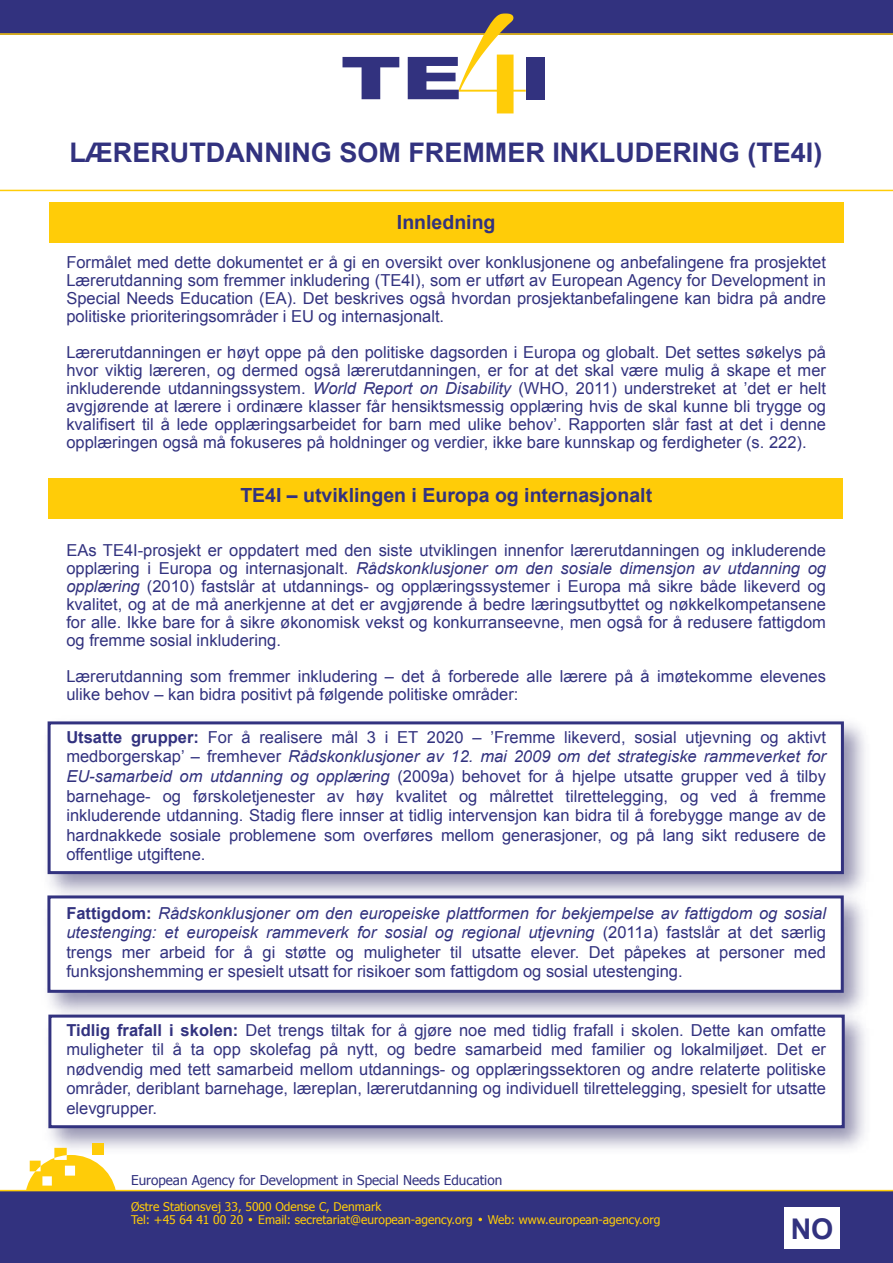
<style>
.page{position:relative;width:893px;height:1263px;background:#fff}
.page>*{position:absolute;margin:0;border:0;box-sizing:border-box;transform-origin:0 0}
.t1{font:900 59.1px "Arial";color:#32327f;scale:1.43 1}
.t2{font:700 28.5px "Arial";color:#32327f}
.t3{font:700 27px "Arial";color:#32327f}
.t4{font:700 19.5px "Arial";color:#32327f}
.t5{font:16.5px/18px "Arial";color:#32327f;text-align:justify}
.t6{font:13.5px "Tahoma";color:#32327f}
.t7{font:12px/13.5px "Tahoma";color:#ffcc08}
.s1{font-style:italic}
.s2{font-weight:700}
</style>
<div class="page">
<div style="left:48px;top:478px;width:795px;height:41px;background:#ffcc08"></div>
<div style="left:0;top:0;width:893px;height:34px;background:#32327f"></div>
<div style="left:0;top:1190px;width:893px;height:73px;background:#32327f"></div>
<div style="left:48px;top:721px;width:796px;height:153px;background:#fff;border:3px solid #32327f"></div>
<div style="left:47px;top:895px;width:797px;height:98px;background:#fff;border:3px solid #32327f"></div>
<div style="left:48px;top:1014px;width:797px;height:114px;background:#fff;border:3px solid #32327f"></div>
<div style="left:49px;top:202px;width:795px;height:41px;background:#ffcc08"></div>
<div style="left:92px;top:1143px;width:12px;height:11px;background:#ffcc08"></div>
<svg style="left:26px;top:1148px;width:90px;height:42px"></svg>
<hr style="left:0;top:1190px;width:893px;height:1px;background:#ffcc08">
<svg style="left:458px;top:14px;width:68px;height:99px"></svg>
<hr style="left:0;top:33px;width:893px;height:2px;background:#ffcc08">
<hr style="left:0;top:190px;width:893px;height:1px;background:#ffcc08">
<div style="left:784px;top:1207px;width:56px;height:42px;background:#fff"></div>
<svg style="left:478px;top:1218px;width:4px;height:3px"></svg>
<p class="t1" style="left:341px;top:35px;width:149px">TE I</p>
<h1 class="t3" style="left:69px;top:135px;width:754px">LÆRERUTDANNING SOM FREMMER INKLUDERING (TE4I)</h1>
<h2 class="t4" style="left:397px;top:209px;width:100px">Innledning</h2>
<p class="t5" style="left:66px;top:254px;width:761px">Formålet med dette dokumentet er å gi en oversikt over konklusjonene og anbefalingene fra prosjektet Lærerutdanning som fremmer inkludering (TE4I), som er utført av European Agency for Development in Special Needs Education (EA). Det beskrives også hvordan prosjektanbefalingene kan bidra på andre politiske prioriteringsområder i EU og internasjonalt.</p>
<p class="t5" style="left:66px;top:344px;width:761px">Lærerutdanningen er høyt oppe på den politiske dagsorden i Europa og globalt. Det settes søkelys på hvor viktig læreren, og dermed også lærerutdanningen, er for at det skal være mulig å skape et mer inkluderende utdanningssystem. <span class="s1">World Report on Disability</span> (WHO, 2011) understreket at ’det er helt avgjørende at lærere i ordinære klasser får hensiktsmessig opplæring hvis de skal kunne bli trygge og kvalifisert til å lede opplæringsarbeidet for barn med ulike behov’. Rapporten slår fast at det i denne opplæringen også må fokuseres på holdninger og verdier, ikke bare kunnskap og ferdigheter (s. 222).</p>
<h2 class="t4" style="left:240px;top:482px;width:413px">TE4I – utviklingen i Europa og internasjonalt</h2>
<p class="t5" style="left:66px;top:542px;width:761px">EAs TE4I-prosjekt er oppdatert med den siste utviklingen innenfor lærerutdanningen og inkluderende opplæring i Europa og internasjonalt. <span class="s1">Rådskonklusjoner om den sosiale dimensjon av utdanning og opplæring</span> (2010) fastslår at utdannings- og opplæringssystemer i Europa må sikre både likeverd og kvalitet, og at de må anerkjenne at det er avgjørende å bedre læringsutbyttet og nøkkelkompetansene for alle. Ikke bare for å sikre økonomisk vekst og konkurranseevne, men også for å redusere fattigdom og fremme sosial inkludering.</p>
<p class="t5" style="left:66px;top:668px;width:761px">Lærerutdanning som fremmer inkludering – det å forberede alle lærere på å imøtekomme elevenes ulike behov – kan bidra positivt på følgende politiske områder:</p>
<p class="t5" style="left:66px;top:728px;width:761px;line-height:19.5px"><span class="s2">Utsatte grupper:</span> For å realisere mål 3 i ET 2020 – ’Fremme likeverd, sosial utjevning og aktivt medborgerskap’ – fremhever <span class="s1">Rådskonklusjoner av 12. mai 2009 om det strategiske rammeverket for EU-samarbeid om utdanning og opplæring</span> (2009a) behovet for å hjelpe utsatte grupper ved å tilby barnehage- og førskoletjenester av høy kvalitet og målrettet tilrettelegging, og ved å fremme inkluderende utdanning. Stadig flere innser at tidlig intervensjon kan bidra til å forebygge mange av de hardnakkede sosiale problemene som overføres mellom generasjoner, og på lang sikt redusere de offentlige utgiftene.</p>
<p class="t5" style="left:66px;top:903px;width:761px;line-height:19.5px"><span class="s2">Fattigdom:</span> <span class="s1">Rådskonklusjoner om den europeiske plattformen for bekjempelse av fattigdom og sosial utestenging: et europeisk rammeverk for sosial og regional utjevning</span> (2011a) fastslår at det særlig trengs mer arbeid for å gi støtte og muligheter til utsatte elever. Det påpekes at personer med funksjonshemming er spesielt utsatt for risikoer som fattigdom og sosial utestenging.</p>
<p class="t5" style="left:66px;top:1020px;width:761px;line-height:19.5px"><span class="s2">Tidlig frafall i skolen:</span> Det trengs tiltak for å gjøre noe med tidlig frafall i skolen. Dette kan omfatte muligheter til å ta opp skolefag på nytt, og bedre samarbeid med familier og lokalmiljøet. Det er nødvendig med tett samarbeid mellom utdannings- og opplæringssektoren og andre relaterte politiske områder, deriblant barnehage, læreplan, lærerutdanning og individuell tilrettelegging, spesielt for utsatte elevgrupper.</p>
<p class="t6" style="left:131px;top:1171px;width:373px">European Agency for Development in Special Needs Education</p>
<p class="t7" style="left:131px;top:1199px;width:252px">Østre Stationsvej 33, 5000 Odense C, Denmark<br>Tel: +45 64 41 00 20</p>
<p class="t7" style="left:258px;top:1212px;width:216px">Email: secretariat@european-agency.org</p>
<p class="t7" style="left:488px;top:1212px;width:174px">Web: www.european-agency.org</p>
<h2 class="t2" style="left:791px;top:1210px;width:44px">NO</h2>
</div>
